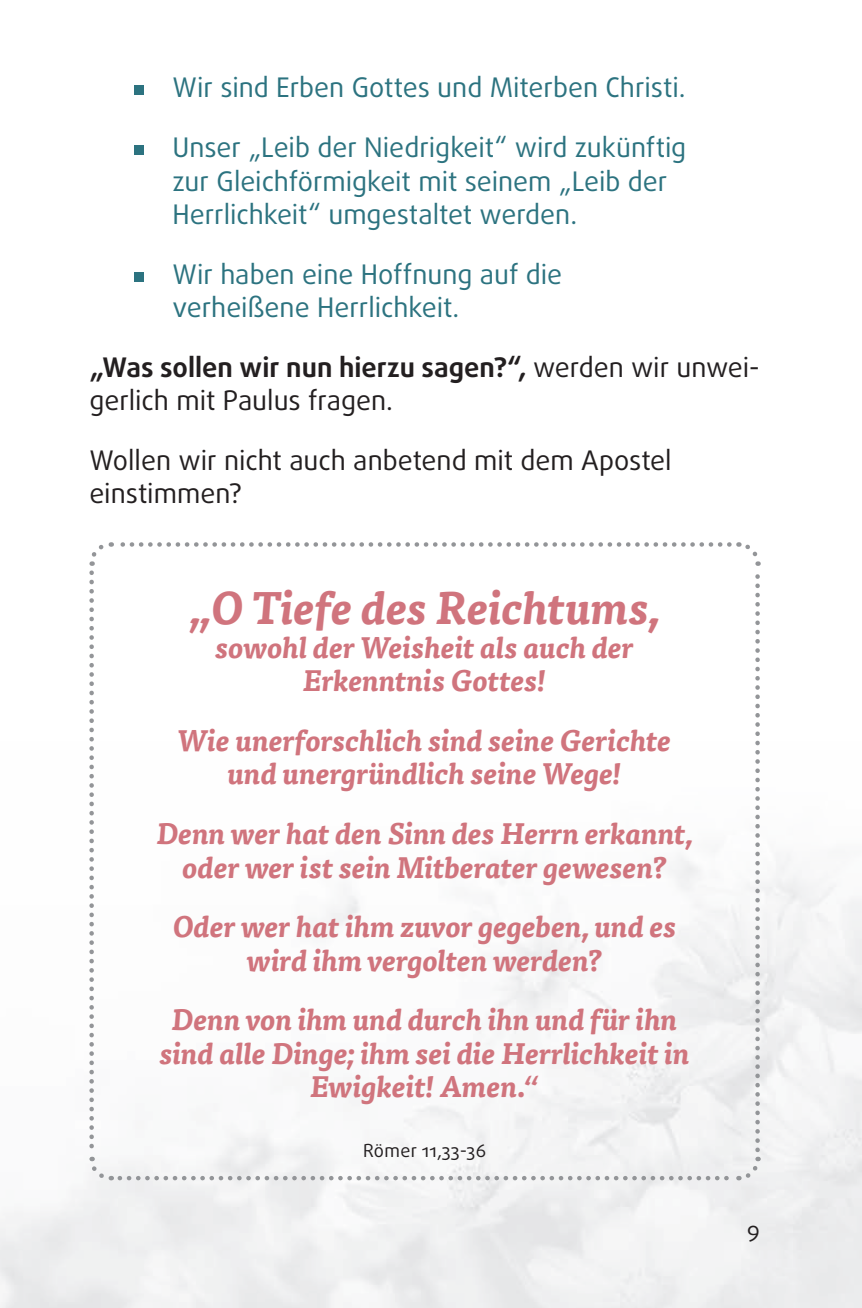
<style>
.page{position:relative;width:862px;height:1308px;background:#fff}
.page>*{position:absolute;margin:0;border:0;box-sizing:border-box;transform-origin:0 0}
.t1{font:italic 700 45px "Tisa Pro";color:#d0747d}
.t2{font:italic 700 29.25px/33.8px "Tisa Pro";color:#d0747d;text-align:center}
.t3{font:27px/33.8px "Daxline Pro";color:#2c7380}
.t4{font:27px/33.8px "Daxline Pro";color:#231f20}
.t5{font:22.5px "Daxline Pro";color:#231f20}
.t6{font:18px "Daxline Pro";letter-spacing:.02em;color:#231f20}
.s1{font-weight:700}
</style>
<div class="page">
<div style="left:134px;top:86px;width:10px;height:9px;background:#2c7380"></div>
<div style="left:134px;top:145px;width:10px;height:9px;background:#2c7380"></div>
<div style="left:134px;top:272px;width:10px;height:9px;background:#2c7380"></div>
<svg style="left:88px;top:572px;width:24px;height:611px"></svg>
<svg style="left:120px;top:1156px;width:642px;height:25px"></svg>
<svg style="left:737px;top:542px;width:23px;height:608px"></svg>
<svg style="left:89px;top:542px;width:640px;height:24px"></svg>
<p class="t3" style="left:172px;top:58px;width:515px;line-height:59.2px">Wir sind Erben Gottes und Miterben Christi.<br>Unser „Leib der Niedrigkeit“ wird zukünftig</p>
<p class="t3" style="left:172px;top:164px;width:496px">zur Gleichförmigkeit mit seinem „Leib der<br>Herrlichkeit“ umgestaltet werden.</p>
<p class="t3" style="left:172px;top:257px;width:391px">Wir haben eine Hoffnung auf die verheißene Herrlichkeit.</p>
<p class="t4" style="left:89px;top:350px;width:671px"><span class="s1">„Was sollen wir nun hierzu sagen?“,</span> werden wir unwei&shy;gerlich mit Paulus fragen.</p>
<p class="t4" style="left:89px;top:443px;width:583px">Wollen wir nicht auch anbetend mit dem Apostel einstimmen?</p>
<h1 class="t1" style="left:190px;top:571px;width:470px">„O Tiefe des Reichtums,</h1>
<p class="t2" style="left:215px;top:629px;width:419px">sowohl der Weisheit als auch der<br>Erkenntnis Gottes!</p>
<p class="t2" style="left:178px;top:722px;width:495px">Wie unerforschlich sind seine Gerichte und unergründlich seine Wege!</p>
<p class="t2" style="left:157px;top:815px;width:537px">Denn wer hat den Sinn des Herrn erkannt, oder wer ist sein Mitberater gewesen?</p>
<p class="t2" style="left:173px;top:908px;width:505px">Oder wer hat ihm zuvor gegeben, und es wird ihm vergolten werden?</p>
<p class="t2" style="left:159px;top:1001px;width:531px">Denn von ihm und durch ihn und für ihn sind alle Dinge; ihm sei die Herrlichkeit in<br>Ewigkeit! Amen.“</p>
<p class="t6" style="left:363px;top:1138px;width:125px">Römer 11,33-36</p>
<p class="t5" style="left:746px;top:1214px;width:15px">9</p>
</div>
